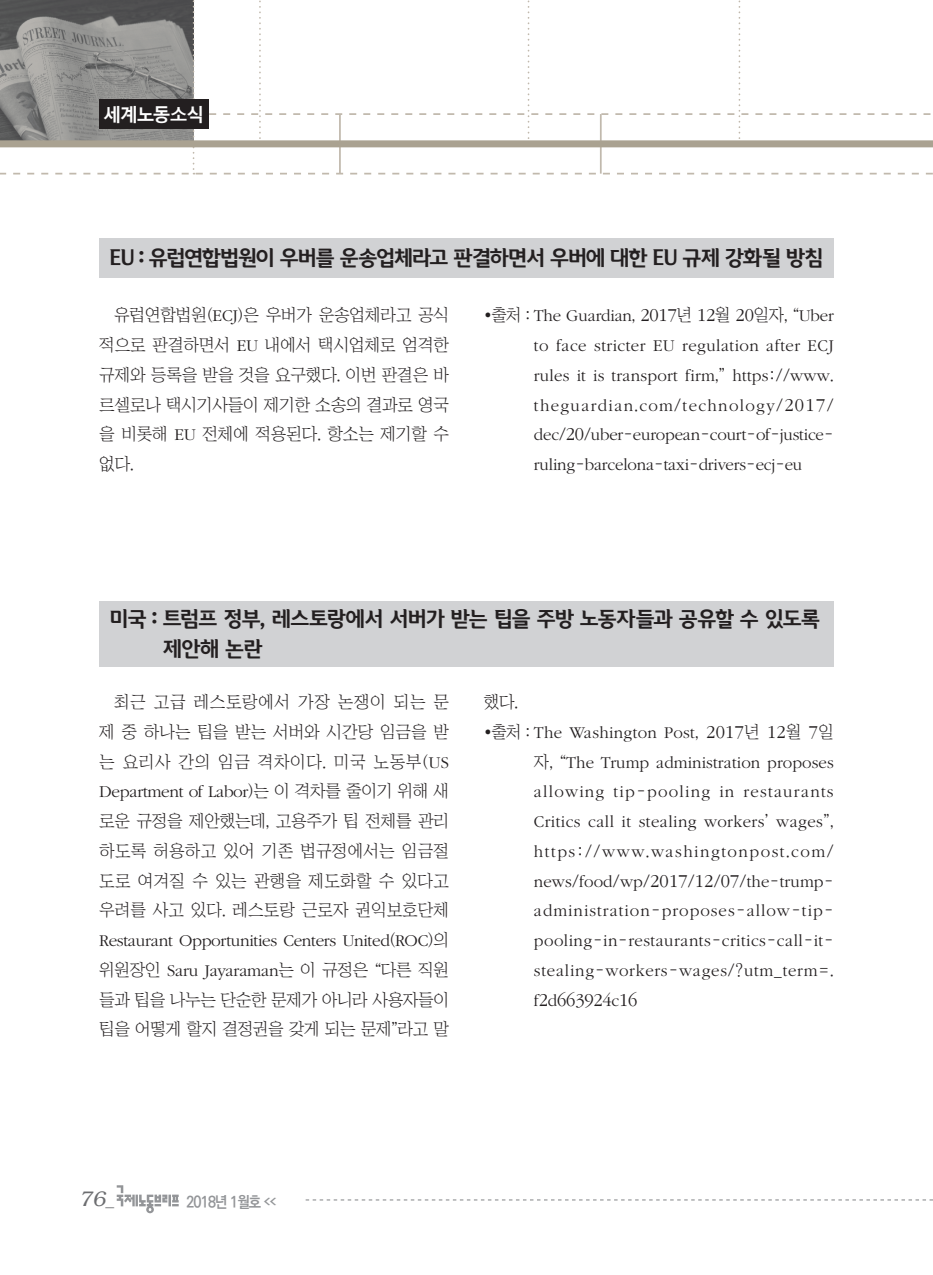
<style>
.page{position:relative;width:933px;height:1275px;background:#fff}
.page>*{position:absolute;margin:0;border:0;box-sizing:border-box;transform-origin:0 0}
.노사정__제목{font:700 21px/29.8px "Auction Gothic";letter-spacing:-.065em;color:#231f20}
.t1{font:italic 300 21px "Bookman";color:#6c6d70}
.노사정__출처{font:300 18.9px "ITC Garamond Std";letter-spacing:-.01em;color:#231f20}
.t2{font:700 18.38px "Malgun Gothic";letter-spacing:-.09em;color:#fff}
.노사정__출처-2{font:300 17.15px/29.8px "ITC Garamond Std";letter-spacing:.015em;color:#231f20;text-align:justify}
.노사정__본문{font:17.15px/29.8px "Chosunilbo NM";letter-spacing:-.01em;color:#231f20;text-align:justify}
.t3{font:700 15.75px "Ko Pub Dotum";letter-spacing:-.055em;color:#939598;scale:.9 1}
.s1{font-family:"ITC Garamond Std";font-weight:300}
.s2{font-family:"Chosunilbo NM";font-weight:400}
.s3{font-size:18.9px}
.s4{font-size:17.15px}
.s5{font-family:"Helvetica";font-weight:400;font-style:normal;font-size:17.5px}
.s6{font-size:7.88px}
</style>
<div class="page">
<svg style="left:306px;top:1199px;width:627px;height:1px"></svg>
<svg style="left:0;top:0;width:933px;height:174px"></svg>
<div style="left:0;top:140px;width:933px;height:7px;background:#aaa291"></div>
<svg style="left:117px;top:1185px;width:62px;height:28px"></svg>
<div style="left:99px;top:99px;width:109px;height:30px;background:#231f20"></div>
<div style="left:99px;top:238px;width:734px;height:40px;background:#d1d2d4"></div>
<div style="left:99px;top:601px;width:734px;height:66px;background:#d1d2d4"></div>
<p class="t2" style="left:103px;top:102px;width:103px">세계노동소식</p>
<p class="노사정__제목" style="left:109px;top:244px;width:716px">EU : 유럽연합법원이 우버를 운송업체라고 판결하면서 우버에 대한 EU 규제 강화될 방침</p>
<p class="노사정__본문" style="left:99px;top:300px;width:351px;text-indent:15px">유럽연합법원(<span class="s1">ECJ</span>)은 우버가 운송업체라고 공식 적으로 판결하면서 <span class="s1">EU</span> 내에서 택시업체로 엄격한 규제와 등록을 받을 것을 요구했다. 이번 판결은 바 르셀로나 택시기사들이 제기한 소송의 결과로 영국 을 비롯해 <span class="s1">EU</span> 전체에 적용된다. 항소는 제기할 수 없다.</p>
<p class="노사정__출처-2" style="left:534px;top:301px;width:301px;text-indent:-50px"><span class="s2">•출처 :</span> The Guardian<span class="s2">,</span> <span class="s3">2017</span><span class="s2">년</span> <span class="s3">12</span><span class="s2">월</span> <span class="s3">20</span><span class="s2">일자, “</span>Uber to face stricter EU regulation after ECJ rules it is transport firm<span class="s2">,”</span> https<span class="s2">://</span>www<span class="s2">. </span>theguardian<span class="s2">.</span>com<span class="s2">/</span>technology<span class="s2">/</span><span class="s3">2017</span><span class="s2">/ </span>dec<span class="s2">/</span><span class="s3">20</span><span class="s2">/</span>uber<span class="s2">-</span>european<span class="s2">-</span>court<span class="s2">-</span>of<span class="s2">-</span>justice&shy;ruling<span class="s2">-</span>barcelona<span class="s2">-</span>taxi<span class="s2">-</span>drivers<span class="s2">-</span>ecj<span class="s2">-</span>eu</p>
<p class="노사정__제목" style="left:162px;top:605px;width:659px;text-indent:-53px">미국 : 트럼프 정부, 레스토랑에서 서버가 받는 팁을 주방 노동자들과 공유할 수 있도록 제안해 논란</p>
<p class="노사정__본문" style="left:99px;top:687px;width:351px;text-indent:15px">최근 고급 레스토랑에서 가장 논쟁이 되는 문 제 중 하나는 팁을 받는 서버와 시간당 임금을 받 는 요리사 간의 임금 격차이다. 미국 노동부(<span class="s1">US Department of Labor</span>)는 이 격차를 줄이기 위해 새 로운 규정을 제안했는데, 고용주가 팁 전체를 관리 하도록 허용하고 있어 기존 법규정에서는 임금절 도로 여겨질 수 있는 관행을 제도화할 수 있다고 우려를 사고 있다. 레스토랑 근로자 권익보호단체 <span class="s1">Restaurant Opportunities Centers United</span>(<span class="s1">ROC</span>)의 위원장인 <span class="s1">Saru Jayaraman</span>는 이 규정은 “다른 직원 들과 팁을 나누는 단순한 문제가 아니라 사용자들이 팁을 어떻게 할지 결정권을 갖게 되는 문제”라고 말</p>
<p class="노사정__본문" style="left:484px;top:687px;width:36px">했다.</p>
<p class="노사정__출처-2" style="left:534px;top:718px;width:301px;text-indent:-50px"><span class="s2">•출처 :</span> The Washington Post<span class="s2">,</span> <span class="s3">2017</span><span class="s2">년</span> <span class="s3">12</span><span class="s2">월</span> <span class="s3">7</span><span class="s2">일 자, “</span>The Trump administration proposes allowing tip<span class="s2">-</span>pooling in restaurants Critics call it stealing workers<span class="s2">’</span> wages<span class="s2">”, </span>https<span class="s2">://</span>www<span class="s2">.</span>washingtonpost<span class="s2">.</span>com<span class="s2">/ </span>news<span class="s2">/</span>food<span class="s2">/</span>wp<span class="s2">/</span><span class="s3">2017</span><span class="s2">/</span><span class="s3">12</span><span class="s2">/</span><span class="s3">07</span><span class="s2">/</span>the<span class="s2">-</span>trump&shy;administration<span class="s2">-</span>proposes<span class="s2">-</span>allow<span class="s2">-</span>tip&shy;pooling<span class="s2">-</span>in<span class="s2">-</span>restaurants<span class="s2">-</span>critics<span class="s2">-</span>call<span class="s2">-</span>it&shy;stealing<span class="s2">-</span>workers<span class="s2">-</span>wages<span class="s2">/?</span>utm<span class="s2">_</span>term<span class="s2">=.</span></p>
<p class="노사정__출처" style="left:534px;top:989px;width:105px"><span class="s4">f</span>2<span class="s4">d</span>663924<span class="s4">c</span>16</p>
<p class="t1" style="left:79px;top:1187px;width:36px">76<span class="s5">_</span></p>
<p class="t3" style="left:186px;top:1194px;width:101px">2018년 1월호 <span class="s6">&lt;&lt;</span></p>
</div>
